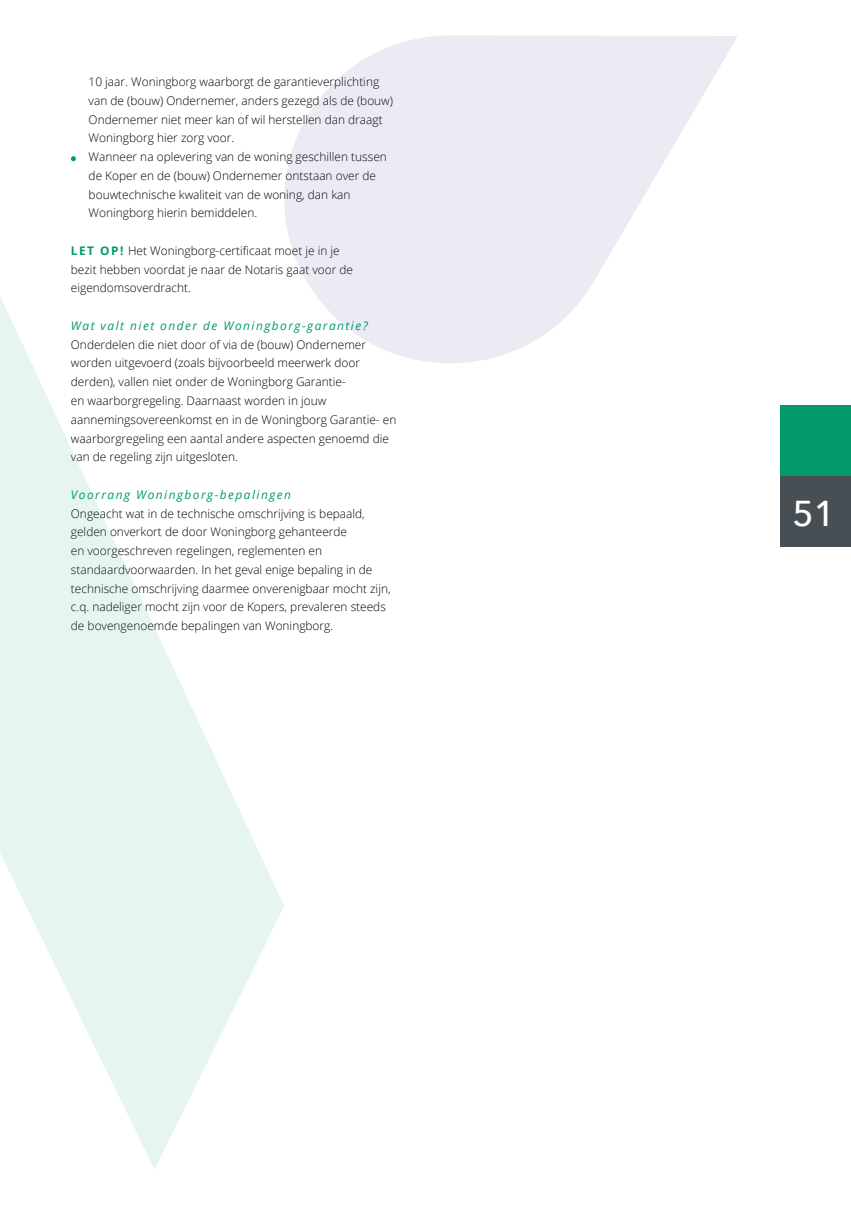
<style>
.page{position:relative;width:851px;height:1205px;background:#fff}
.page>*{position:absolute;margin:0;border:0;box-sizing:border-box;transform-origin:0 0}
.t1{font:500 35.88px "Avenir Next";color:#fff}
.t2{font:300 11.88px/18.8px "Open Sans";color:#000}
.t3{font:italic 11.88px "Open Sans";letter-spacing:.125em;color:#039b6b}
.s1{font-weight:700;color:#039b6b}
</style>
<div class="page">
<svg style="left:0;top:156px;width:284px;height:1013px"></svg>
<svg style="left:243px;top:35px;width:495px;height:356px;fill:#ebebf3"></svg>
<div style="left:780px;top:476px;width:70px;height:71px;background:#484f54"></div>
<div style="left:780px;top:405px;width:70px;height:71px;background:#039b6b"></div>
<p class="t2" style="left:89px;top:72px;width:306px">10 jaar. Woningborg waarborgt de garantieverplichting van de (bouw) Ondernemer, anders gezegd als de (bouw)<br>Ondernemer niet meer kan of wil herstellen dan draagt Woningborg hier zorg voor.<br>Wanneer na oplevering van de woning geschillen tussen de Koper en de (bouw) Ondernemer ontstaan over de bouwtechnische kwaliteit van de woning, dan kan Woningborg hierin bemiddelen.</p>
<p class="t2" style="left:71px;top:241px;width:283px"><span class="s1">LET OP!</span> Het Woningborg-certificaat moet je in je bezit hebben voordat je naar de Notaris gaat voor de eigendomsoverdracht.</p>
<p class="t3" style="left:71px;top:317px;width:298px">Wat valt niet onder de Woningborg-garantie?</p>
<p class="t2" style="left:71px;top:335px;width:327px">Onderdelen die niet door of via de (bouw) Ondernemer worden uitgevoerd (zoals bijvoorbeeld meerwerk door derden), vallen niet onder de Woningborg Garantie-<br>en waarborgregeling. Daarnaast worden in jouw aannemingsovereenkomst en in de Woningborg Garantie- en waarborgregeling een aantal andere aspecten genoemd die van de regeling zijn uitgesloten.</p>
<p class="t3" style="left:71px;top:486px;width:222px">Voorrang Woningborg-bepalingen</p>
<p class="t2" style="left:71px;top:503px;width:321px">Ongeacht wat in de technische omschrijving is bepaald, gelden onverkort de door Woningborg gehanteerde<br>en voorgeschreven regelingen, reglementen en standaardvoorwaarden. In het geval enige bepaling in de technische omschrijving daarmee onverenigbaar mocht zijn, c.q. nadeliger mocht zijn voor de Kopers, prevaleren steeds de bovengenoemde bepalingen van Woningborg.</p>
<h1 class="t1" style="left:792px;top:483px;width:44px">51</h1>
</div>
